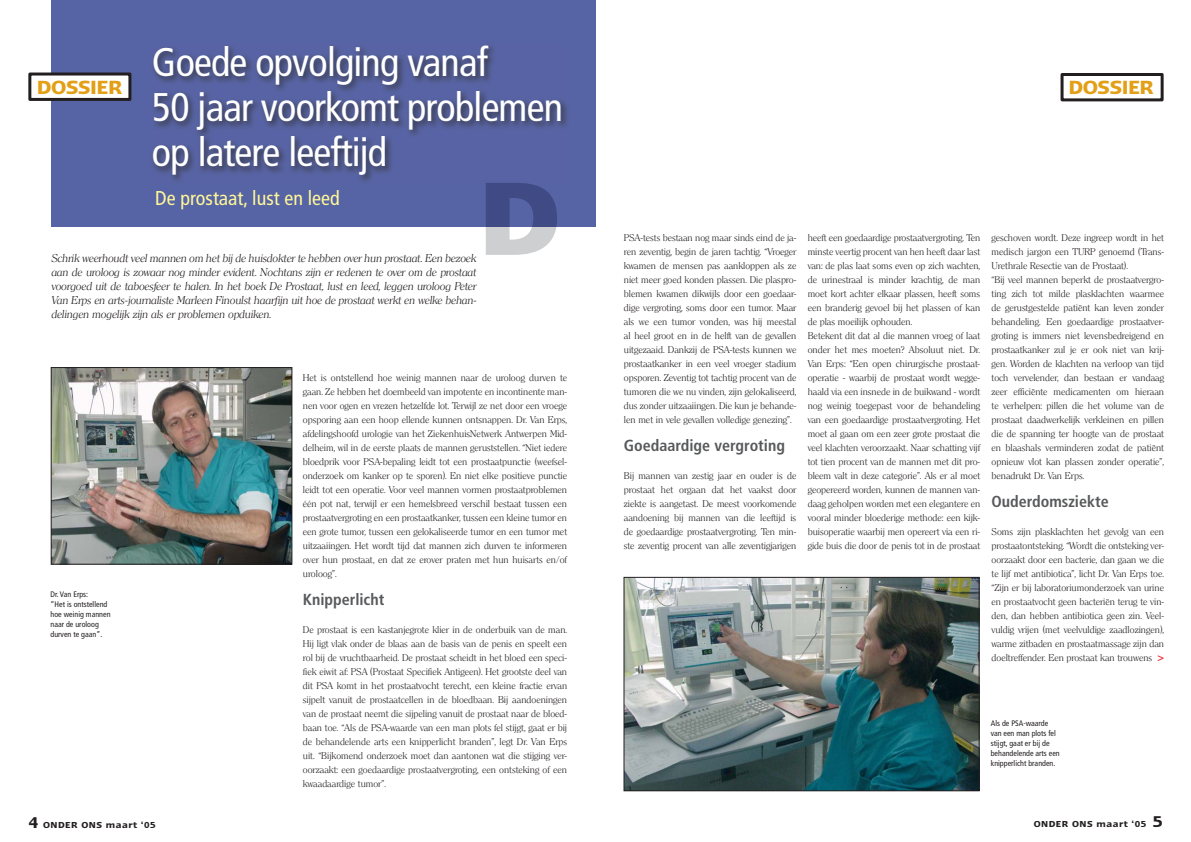
<style>
.page{position:relative;width:1191px;height:842px;background:#fff}
.page>*{position:absolute;margin:0;border:0;box-sizing:border-box;transform-origin:0 0}
.t1{font:700 120px "Linotype Ergo";color:#cdcfd0}
.t2{font:condensed 40px/45px "Frutiger";letter-spacing:-.02em;color:#fff}
.t3{font:600 22px "Linotype Ergo";letter-spacing:-.02em;color:#e39f15}
.t4{font:condensed 20px "Frutiger";color:#fff799}
.t5{font:700 condensed 16px "Frutiger";color:#58595b}
.t6{font:italic 300 11px/14px "Clerface";letter-spacing:-.01em;color:#231f20;text-align:justify}
.t7{font:600 10px "Linotype Ergo";letter-spacing:.05em;color:#231f20}
.t8{font:300 9.5px/14px "Clerface";color:#231f20;text-align:justify}
.t9{font:condensed 8px/10px "Frutiger";color:#231f20}
.s1{font-family:"Frutiger";font-weight:700;font-stretch:condensed;font-size:11px;color:#ed1c24}
.s2{font-size:18px}
</style>
<div class="page">
<div style="left:1060px;top:73px;width:103px;height:28px;border:3px solid #231f20"></div>
<div style="left:51px;top:0;width:544px;height:227px;background:#5663a4"></div>
<img style="left:152px;top:46px;width:415px;height:135px">
<div style="left:30px;top:74px;width:100px;height:25px;background:#fff"></div>
<div style="left:28px;top:73px;width:103px;height:28px;border:3px solid #231f20"></div>
<img style="left:53px;top:369px;width:237px;height:193px">
<div style="left:51px;top:367px;width:241px;height:197px;border:1px solid #231f20"></div>
<img style="left:626px;top:579px;width:351px;height:210px">
<div style="left:624px;top:577px;width:355px;height:214px;border:1px solid #231f20"></div>
<h2 class="t2" style="left:152px;top:43px;width:412px">Goede opvolging vanaf<br>50 jaar voorkomt problemen op latere leeftijd</h2>
<h1 class="t1" style="left:478px;top:175px;width:84px">D</h1>
<h3 class="t3" style="left:37px;top:78px;width:87px">DOSSIER</h3>
<h3 class="t4" style="left:155px;top:190px;width:186px">De prostaat, lust en leed</h3>
<p class="t6" style="left:51px;top:252px;width:427px">Schrik weerhoudt veel mannen om het bij de huisdokter te hebben over hun prostaat. Een bezoek aan de uroloog is zowaar nog minder evident. Nochtans zijn er redenen te over om de prostaat voorgoed uit de taboesfeer te halen. In het boek De Prostaat, lust en leed, leggen uroloog Peter Van Erps en arts-journaliste Marleen Finoulst haarfijn uit hoe de prostaat werkt en welke behan&shy;delingen mogelijk zijn als er problemen opduiken.</p>
<p class="t9" style="left:51px;top:590px;width:61px">Dr. Van Erps:<br>“Het is ontstellend hoe weinig mannen naar de uroloog durven te gaan”.</p>
<p class="t8" style="left:303px;top:371px;width:266px">Het is ontstellend hoe weinig mannen naar de uroloog durven te gaan. Ze hebben het doembeeld van impotente en incontinente man&shy;nen voor ogen en vrezen hetzelfde lot. Terwijl ze net door een vroege opsporing aan een hoop ellende kunnen ontsnappen. Dr. Van Erps, afdelingshoofd urologie van het ZiekenhuisNetwerk Antwerpen Mid&shy;delheim, wil in de eerste plaats de mannen geruststellen. “Niet iedere bloedprik voor PSA-bepaling leidt tot een prostaatpunctie (weefsel&shy;onderzoek om kanker op te sporen). En niet elke positieve punctie leidt tot een operatie. Voor veel mannen vormen prostaatproblemen één pot nat, terwijl er een hemelsbreed verschil bestaat tussen een prostaatvergroting en een prostaatkanker, tussen een kleine tumor en een grote tumor, tussen een gelokaliseerde tumor en een tumor met uitzaaiingen. Het wordt tijd dat mannen zich durven te informeren over hun prostaat, en dat ze erover praten met hun huisarts en/of uroloog”.</p>
<h3 class="t5" style="left:303px;top:593px;width:83px">Knipperlicht</h3>
<p class="t8" style="left:303px;top:623px;width:266px">De prostaat is een kastanjegrote klier in de onderbuik van de man.<br>Hij ligt vlak onder de blaas aan de basis van de penis en speelt een rol bij de vruchtbaarheid. De prostaat scheidt in het bloed een speci&shy;fiek eiwit af: PSA (Prostaat Specifiek Antigeen). Het grootste deel van dit PSA komt in het prostaatvocht terecht, een kleine fractie ervan sijpelt vanuit de prostaatcellen in de bloedbaan. Bij aandoeningen van de prostaat neemt die sijpeling vanuit de prostaat naar de bloed&shy;baan toe. “Als de PSA-waarde van een man plots fel stijgt, gaat er bij de behandelende arts een knipperlicht branden”, legt Dr. Van Erps uit. “Bijkomend onderzoek moet dan aantonen wat die stijging ver&shy;oorzaakt: een goedaardige prostaatvergroting, een ontsteking of een kwaadaardige tumor”.</p>
<h3 class="t3" style="left:1068px;top:79px;width:87px">DOSSIER</h3>
<p class="t8" style="left:624px;top:231px;width:174px">PSA-tests bestaan nog maar sinds eind de ja&shy;ren zeventig, begin de jaren tachtig. “Vroeger kwamen de mensen pas aankloppen als ze niet meer goed konden plassen. Die plaspro&shy;blemen kwamen dikwijls door een goedaar&shy;dige vergroting, soms door een tumor. Maar als we een tumor vonden, was hij meestal al heel groot en in de helft van de gevallen uitgezaaid. Dankzij de PSA-tests kunnen we prostaatkanker in een veel vroeger stadium opsporen. Zeventig tot tachtig procent van de tumoren die we nu vinden, zijn gelokaliseerd, dus zonder uitzaaiingen. Die kun je behande&shy;len met in vele gevallen volledige genezing”.</p>
<h3 class="t5" style="left:624px;top:439px;width:163px">Goedaardige vergroting</h3>
<p class="t8" style="left:624px;top:469px;width:174px">Bij mannen van zestig jaar en ouder is de prostaat het orgaan dat het vaakst door ziekte is aangetast. De meest voorkomende aandoening bij mannen van die leeftijd is de goedaardige prostaatvergroting. Ten min&shy;ste zeventig procent van alle zeventigjarigen</p>
<p class="t8" style="left:807px;top:231px;width:174px;text-align:left">heeft een goedaardige prostaatvergroting. Ten minste veertig procent van hen heeft daar last van: de plas laat soms even op zich wachten, de urinestraal is minder krachtig, de man moet kort achter elkaar plassen, heeft soms een branderig gevoel bij het plassen of kan de plas moeilijk ophouden.<br>Betekent dit dat al die mannen vroeg of laat onder het mes moeten? Absoluut niet. Dr.<br>Van Erps: “Een open chirurgische prostaat&shy;operatie - waarbij de prostaat wordt wegge&shy;haald via een insnede in de buikwand - wordt nog weinig toegepast voor de behandeling van een goedaardige prostaatvergroting. Het moet al gaan om een zeer grote prostaat die veel klachten veroorzaakt. Naar schatting vijf tot tien procent van de mannen met dit pro&shy;bleem valt in deze categorie”. Als er al moet geopereerd worden, kunnen de mannen van&shy;daag geholpen worden met een elegantere en vooral minder bloederige methode: een kijk&shy;buisoperatie waarbij men opereert via een ri&shy;gide buis die door de penis tot in de prostaat</p>
<p class="t8" style="left:991px;top:231px;width:174px;text-align:left">geschoven wordt. Deze ingreep wordt in het medisch jargon een TURP genoemd (Trans-Urethrale Resectie van de Prostaat).<br>“Bij veel mannen beperkt de prostaatvergro&shy;ting zich tot milde plasklachten waarmee de gerustgestelde patiënt kan leven zonder behandeling. Een goedaardige prostaatver&shy;groting is immers niet levensbedreigend en prostaatkanker zul je er ook niet van krij&shy;gen. Worden de klachten na verloop van tijd toch vervelender, dan bestaan er vandaag zeer efficiënte medicamenten om hieraan te verhelpen: pillen die het volume van de prostaat daadwerkelijk verkleinen en pillen die de spanning ter hoogte van de prostaat en blaashals verminderen zodat de patiënt opnieuw vlot kan plassen zonder operatie”, benadrukt Dr. Van Erps.</p>
<h3 class="t5" style="left:991px;top:495px;width:119px">Ouderdomsziekte</h3>
<p class="t8" style="left:991px;top:525px;width:174px">Soms zijn plasklachten het gevolg van een prostaatontsteking. “Wordt die ontsteking ver&shy;oorzaakt door een bacterie, dan gaan we die te lijf met antibiotica”, licht Dr. Van Erps toe. “Zijn er bij laboratoriumonderzoek van urine en prostaatvocht geen bacteriën terug te vin&shy;den, dan hebben antibiotica geen zin. Veel&shy;vuldig vrijen (met veelvuldige zaadlozingen), warme zitbaden en prostaatmassage zijn dan doeltreffender. Een prostaat kan trouwens <span class="s1">&gt;</span></p>
<p class="t9" style="left:990px;top:718px;width:70px">Als de PSA-waarde van een man plots fel stijgt, gaat er bij de behandelende arts een knipperlicht branden.</p>
<p class="t7" style="left:28px;top:820px;width:129px"><span class="s2">4</span> ONDER ONS maart ‘05</p>
<p class="t7" style="left:1033px;top:820px;width:130px">ONDER ONS maart ‘05 <span class="s2">5</span></p>
</div>
